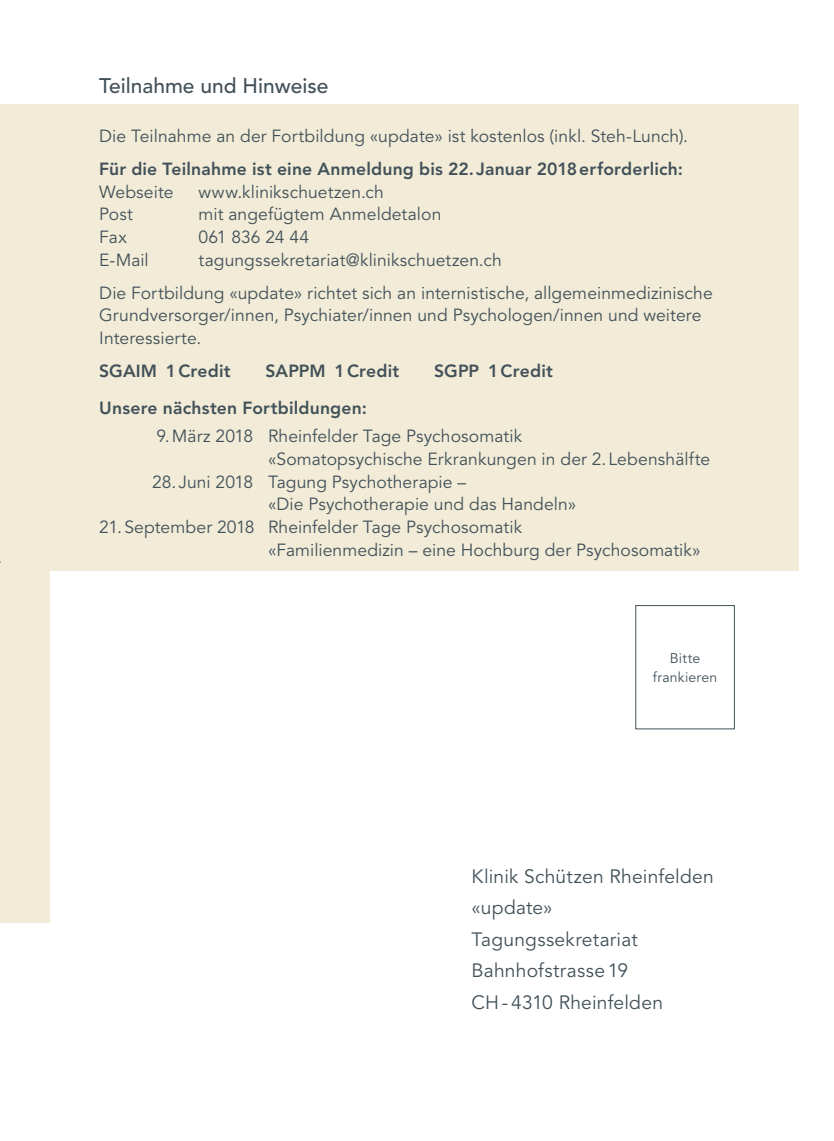
<style>
.page{position:relative;width:834px;height:1141px;background:#fff}
.page>*{position:absolute;margin:0;border:0;box-sizing:border-box;transform-origin:0 0}
.t1{font:500 21px "Avenir LT Std";color:#425159}
.t2{font:19.25px/31.5px "Avenir LT Std";letter-spacing:.01em;color:#425159}
.t3{font:17.5px/22.8px "Avenir LT Std";letter-spacing:.005em;color:#425159}
.t4{font:800 17.5px "Avenir LT Std";letter-spacing:.01em;color:#425159}
.t5{font:14px/18.4px "Avenir LT Std";letter-spacing:.015em;color:#425159;text-align:center}
</style>
<div class="page">
<div style="left:0;top:104px;width:50px;height:819px;background:#f1ebd7"></div>
<div style="left:50px;top:104px;width:749px;height:466px;background:#f1ebd7"></div>
<div style="left:635px;top:605px;width:99px;height:124px;border:1px solid #425159"></div>
<p class="t1" style="left:99px;top:73px;width:231px">Teilnahme und Hinweise</p>
<p class="t3" style="left:99px;top:125px;width:590px">Die Teilnahme an der Fortbildung «update» ist kostenlos (inkl. Steh-Lunch).</p>
<p class="t4" style="left:99px;top:158px;width:585px">Für die Teilnahme ist eine Anmeldung bis 22. Januar 2018erforderlich:</p>
<p class="t3" style="left:99px;top:181px;width:76px">Webseite</p>
<p class="t3" style="left:198px;top:181px;width:187px">www.klinikschuetzen.ch</p>
<p class="t3" style="left:99px;top:203px;width:35px">Post</p>
<p class="t3" style="left:198px;top:203px;width:244px">mit angefügtem Anmeldetalon</p>
<p class="t3" style="left:99px;top:226px;width:29px">Fax</p>
<p class="t3" style="left:198px;top:226px;width:112px">061 836 24 44</p>
<p class="t3" style="left:99px;top:249px;width:51px">E-Mail</p>
<p class="t3" style="left:99px;top:244px;width:614px;line-height:32.7px;text-indent:99px">tagungssekretariat@klinikschuetzen.ch<br>Die Fortbildung «update» richtet sich an internistische, allgemeinmedizinische</p>
<p class="t3" style="left:99px;top:304px;width:603px">Grundversorger/innen, Psychiater/innen und Psychologen/innen und weitere<br>Interessierte.</p>
<p class="t4" style="left:99px;top:360px;width:133px">SGAIM 1Credit</p>
<p class="t4" style="left:265px;top:360px;width:135px">SAPPM 1Credit</p>
<p class="t4" style="left:434px;top:360px;width:120px">SGPP 1Credit</p>
<p class="t4" style="left:99px;top:398px;width:269px">Unsere nächsten Fortbildungen:</p>
<p class="t3" style="left:268px;top:425px;width:443px;text-indent:-111px">9.März 2018 Rheinfelder Tage Psychosomatik<br>«Somatopsychische Erkrankungen in der 2.Lebenshälfte</p>
<p class="t3" style="left:152px;top:471px;width:315px">28. Juni 2018 Tagung Psychotherapie –</p>
<p class="t3" style="left:268px;top:493px;width:309px">«Die Psychotherapie und das Handeln»</p>
<p class="t3" style="left:99px;top:516px;width:424px">21.September 2018 Rheinfelder Tage Psychosomatik</p>
<p class="t3" style="left:268px;top:539px;width:434px">«Familienmedizin – eine Hochburg der Psychosomatik»</p>
<p class="t5" style="left:652px;top:650px;width:66px">Bitte frankieren</p>
<p class="t2" style="left:471px;top:861px;width:244px">Klinik Schützen Rheinfelden «update»<br>Tagungssekretariat<br>Bahnhofstrasse 19<br>CH - 4310 Rheinfelden</p>
</div>
